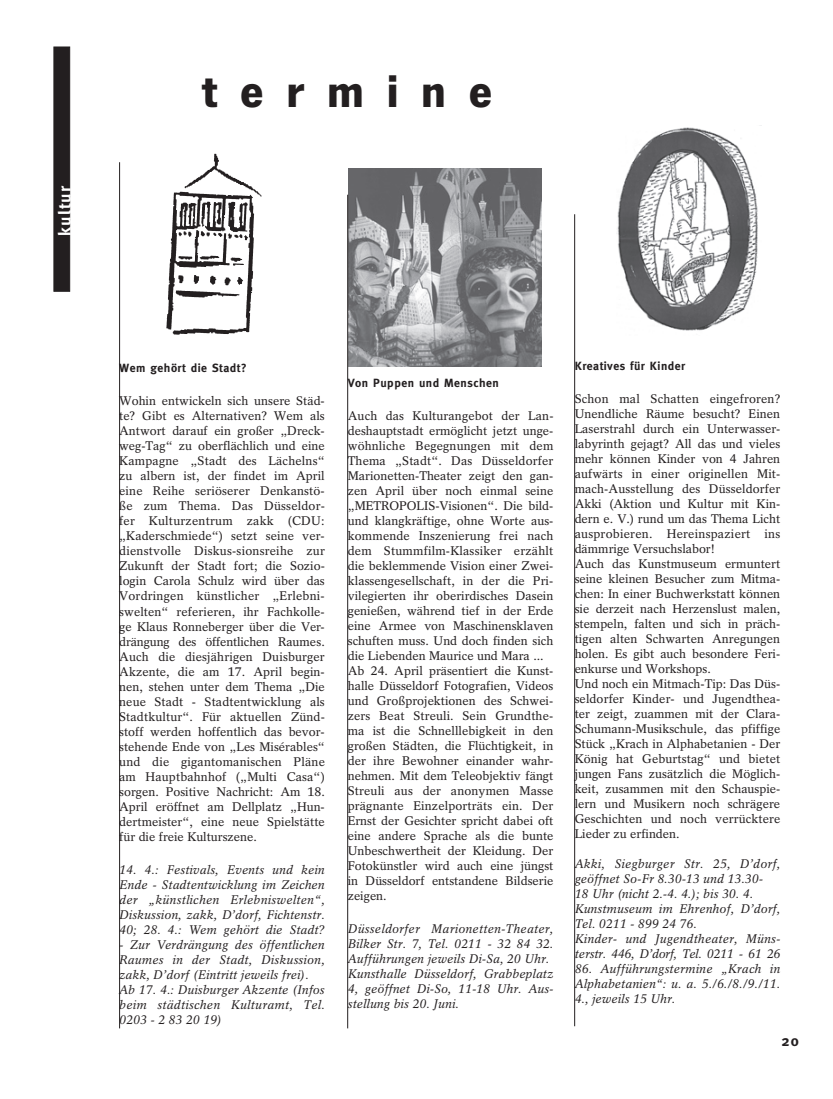
<style>
.page{position:relative;width:833px;height:1099px;background:#fff}
.page>*{position:absolute;margin:0;border:0;box-sizing:border-box;transform-origin:0 0}
.t1{font:700 47.5px "News Got T";letter-spacing:.475em;color:#231f20}
.t2{font:700 17.5px "Meta";color:#fff}
.t3{font:700 15px "Meta";color:#231f20}
.t4{font:12.5px/15px "Rotation";color:#231f20}
.t5{font:italic 12.5px/15px "Rotation";color:#231f20}
.t6{font:700 11.88px "Meta";letter-spacing:.04em;color:#231f20}
</style>
<div class="page">
<div style="left:54px;top:47px;width:16px;height:244px;background:#231f20;border:1px solid #231f20"></div>
<img style="left:616px;top:127px;width:142px;height:204px">
<img style="left:348px;top:168px;width:194px;height:198px">
<img style="left:166px;top:153px;width:96px;height:182px">
<hr style="left:347px;top:195px;width:1px;height:833px;background:#231f20">
<hr style="left:119px;top:162px;width:1px;height:866px;background:#231f20">
<hr style="left:574px;top:214px;width:1px;height:812px;background:#231f20">
<h2 class="t2" style="left:55px;top:236px;width:52px;rotate:-90deg">kultur</h2>
<h1 class="t1" style="left:202px;top:63px;width:291px">termine</h1>
<p class="t6" style="left:119px;top:361px;width:129px">Wem gehört die Stadt?</p>
<p class="t4" style="left:119px;top:393px;width:207px;text-align:justify">Wohin entwickeln sich unsere Städ&shy;te? Gibt es Alternativen? Wem als Antwort darauf ein großer „Dreck&shy;weg-Tag“ zu oberflächlich und eine Kampagne „Stadt des Lächelns“ zu albern ist, der findet im April eine Reihe seriöserer Denkanstö&shy;ße zum Thema. Das Düsseldor&shy;fer Kulturzentrum zakk (CDU: „Kaderschmiede“) setzt seine ver&shy;dienstvolle Diskus-sionsreihe zur Zukunft der Stadt fort; die Sozio&shy;login Carola Schulz wird über das Vordringen künstlicher „Erlebni&shy;swelten“ referieren, ihr Fachkolle&shy;ge Klaus Ronneberger über die Ver&shy;drängung des öffentlichen Raumes.<br>Auch die diesjährigen Duisburger Akzente, die am 17. April begin&shy;nen, stehen unter dem Thema „Die neue Stadt - Stadtentwicklung als Stadtkultur“. Für aktuellen Zünd&shy;stoff werden hoffentlich das bevor&shy;stehende Ende von „Les Misérables“ und die gigantomanischen Pläne am Hauptbahnhof („Multi Casa“) sorgen. Positive Nachricht: Am 18.<br>April eröffnet am Dellplatz „Hun&shy;dertmeister“, eine neue Spielstätte für die freie Kulturszene.</p>
<p class="t5" style="left:119px;top:862px;width:207px;text-align:justify">14. 4.: Festivals, Events und kein Ende - Stadtentwicklung im Zeichen der „künstlichen Erlebniswelten“, Diskussion, zakk, D’dorf, Fichtenstr.<br>40; 28. 4.: Wem gehört die Stadt?</p>
<p class="t5" style="left:119px;top:937px;width:207px">- Zur Verdrängung des öffentlichen<br>Raumes in der Stadt, Diskussion, zakk, D’dorf (Eintritt jeweils frei).<br>Ab 17. 4.: Duisburger Akzente (Infos beim städtischen Kulturamt, Tel.<br>0203 - 2 83 20 19)</p>
<p class="t6" style="left:348px;top:375px;width:152px">Von Puppen und Menschen</p>
<p class="t4" style="left:348px;top:408px;width:207px">Auch das Kulturangebot der Lan&shy;deshauptstadt ermöglicht jetzt unge&shy;wöhnliche Begegnungen mit dem Thema „Stadt“. Das Düsseldorfer Marionetten-Theater zeigt den gan&shy;zen April über noch einmal seine „METROPOLIS-Visionen“. Die bild&shy;und klangkräftige, ohne Worte aus&shy;kommende Inszenierung frei nach dem Stummfilm-Klassiker erzählt die beklemmende Vision einer Zwei&shy;klassengesellschaft, in der die Pri&shy;vilegierten ihr oberirdisches Dasein genießen, während tief in der Erde eine Armee von Maschinensklaven schuften muss. Und doch finden sich die Liebenden Maurice und Mara ...<br>Ab 24. April präsentiert die Kunst&shy;halle Düsseldorf Fotografien, Videos und Großprojektionen des Schwei&shy;zers Beat Streuli. Sein Grundthe&shy;ma ist die Schnelllebigkeit in den großen Städten, die Flüchtigkeit, in der ihre Bewohner einander wahr&shy;nehmen. Mit dem Teleobjektiv fängt Streuli aus der anonymen Masse prägnante Einzelporträts ein. Der Ernst der Gesichter spricht dabei oft eine andere Sprache als die bunte Unbeschwertheit der Kleidung. Der Fotokünstler wird auch eine jüngst in Düsseldorf entstandene Bildserie zeigen.</p>
<p class="t5" style="left:348px;top:921px;width:207px">Düsseldorfer Marionetten-Theater, Bilker Str. 7, Tel. 0211 - 32 84 32.<br>Aufführungen jeweils Di-Sa, 20 Uhr.<br>Kunsthalle Düsseldorf, Grabbeplatz 4, geöffnet Di-So, 11-18 Uhr. Aus&shy;stellung bis 20. Juni.</p>
<p class="t6" style="left:574px;top:359px;width:112px">Kreatives für Kinder</p>
<p class="t4" style="left:574px;top:391px;width:207px">Schon mal Schatten eingefroren?<br>Unendliche Räume besucht? Einen Laserstrahl durch ein Unterwasser&shy;labyrinth gejagt? All das und vieles mehr können Kinder von 4 Jahren aufwärts in einer originellen Mit&shy;mach-Ausstellung des Düsseldorfer Akki (Aktion und Kultur mit Kin&shy;dern e. V.) rund um das Thema Licht ausprobieren. Hereinspaziert ins dämmrige Versuchslabor!<br>Auch das Kunstmuseum ermuntert seine kleinen Besucher zum Mitma&shy;chen: In einer Buchwerkstatt können sie derzeit nach Herzenslust malen, stempeln, falten und sich in präch&shy;tigen alten Schwarten Anregungen holen. Es gibt auch besondere Feri&shy;enkurse und Workshops.<br>Und noch ein Mitmach-Tip: Das Düs&shy;seldorfer Kinder- und Jugendthea&shy;ter zeigt, zuammen mit der Clara-Schumann-Musikschule, das pfiffige Stück „Krach in Alphabetanien - Der König hat Geburtstag“ und bietet jungen Fans zusätzlich die Möglich&shy;keit, zusammen mit den Schauspie&shy;lern und Musikern noch schrägere Geschichten und noch verrücktere Lieder zu erfinden.</p>
<p class="t5" style="left:574px;top:856px;width:207px">Akki, Siegburger Str. 25, D’dorf, geöffnet So-Fr 8.30-13 und 13.30-<br>18 Uhr (nicht 2.-4. 4.); bis 30. 4.<br>Kunstmuseum im Ehrenhof, D’dorf,<br>Tel. 0211 - 899 24 76.<br>Kinder- und Jugendtheater, Müns&shy;terstr. 446, D’dorf, Tel. 0211 - 61 26</p>
<p class="t5" style="left:574px;top:961px;width:207px;text-align:justify">86. Aufführungstermine „Krach in Alphabetanien“: u. a. 5./6./8./9./11.<br>4., jeweils 15 Uhr.</p>
<p class="t3" style="left:781px;top:1031px;width:19px">20</p>
</div>
